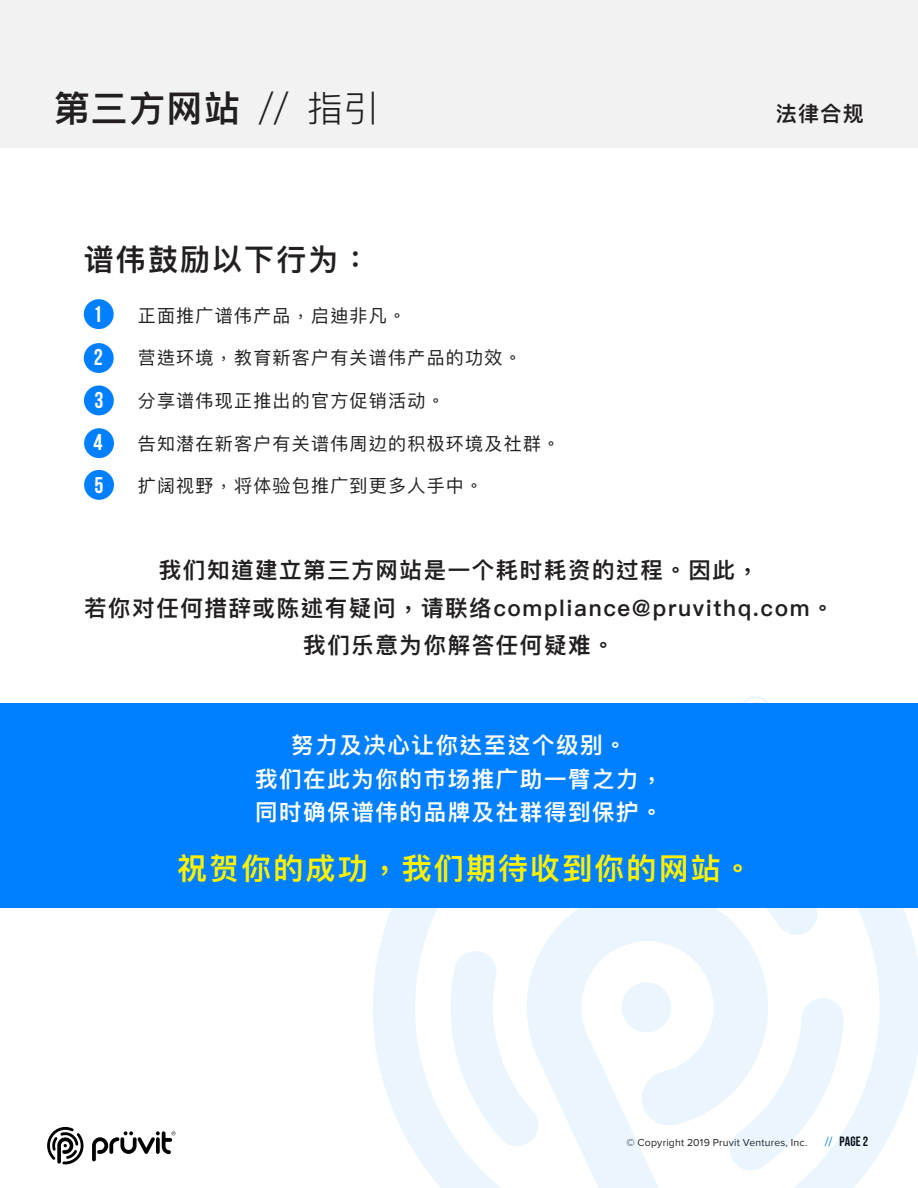
<style>
.page{position:relative;width:918px;height:1188px;background:#fff}
.page>*{position:absolute;margin:0;border:0;box-sizing:border-box;transform-origin:0 0}
.t1{font:600 36px "Ping Fang HK";letter-spacing:.045em;color:#231f20}
.t2{font:600 30px "Ping Fang HK";letter-spacing:.07em;color:#fff101}
.t3{font:600 30px "Ping Fang HK";letter-spacing:.07em;color:#231f20}
.t4{font:700 22.8px "Bebas Neue";color:#fff}
.t5{font:600 22.5px "Ping Fang HK";letter-spacing:.07em;color:#231f20}
.t6{font:600 22.5px "Ping Fang HK";letter-spacing:.07em;color:#fff}
.t7{font:600 21px "Ping Fang HK";color:#231f20}
.t8{font:18px "Ping Fang HK";letter-spacing:.07em;color:#231f20}
.t9{font:700 13.5px "Bebas Neue";color:#000}
.t10{font:10.5px "Proxima Nova";letter-spacing:.02em;color:#231f20}
.s1{font-weight:300}
.s2{font-family:"Proxima Nova";font-weight:400;color:#0080ff}
</style>
<div class="page">
<svg style="left:47px;top:1127px;width:37px;height:37px"></svg>
<svg style="left:92px;top:1131px;width:84px;height:30px"></svg>
<div style="left:0;top:0;width:918px;height:147px;background:#f2f2f2"></div>
<svg style="left:373px;top:908px;width:545px;height:280px;fill:#f1f8fe"></svg>
<svg style="left:738px;top:696px;width:35px;height:8px"></svg>
<div style="left:0;top:704px;width:918px;height:204px;background:#0080ff"></div>
<div style="left:84px;top:299px;width:30px;height:30px;background:#0080ff;border-radius:50%"></div>
<div style="left:84px;top:343px;width:30px;height:30px;background:#0080ff;border-radius:50%"></div>
<div style="left:84px;top:386px;width:30px;height:29px;background:#0080ff;border-radius:50%"></div>
<div style="left:84px;top:428px;width:30px;height:30px;background:#0080ff;border-radius:50%"></div>
<div style="left:84px;top:470px;width:30px;height:30px;background:#0080ff;border-radius:50%"></div>
<h1 class="t1" style="left:54px;top:86px;width:327px">第三方网站 <span class="s1">// 指引</span></h1>
<p class="t3" style="left:84px;top:241px;width:288px">谱伟鼓励以下行为：</p>
<p class="t8" style="left:138px;top:304px;width:270px">正面推广谱伟产品，启迪非凡。</p>
<p class="t8" style="left:138px;top:347px;width:385px">营造环境，教育新客户有关谱伟产品的功效。</p>
<p class="t8" style="left:138px;top:390px;width:308px">分享谱伟现正推出的官方促销活动。</p>
<p class="t8" style="left:138px;top:432px;width:424px">告知潜在新客户有关谱伟周边的积极环境及社群。</p>
<p class="t8" style="left:138px;top:474px;width:347px">扩阔视野，将体验包推广到更多人手中。</p>
<p class="t4" style="left:93px;top:302px;width:11px">1</p>
<p class="t4" style="left:94px;top:345px;width:11px">2</p>
<p class="t4" style="left:94px;top:387px;width:11px">3</p>
<p class="t4" style="left:94px;top:430px;width:11px">4</p>
<p class="t4" style="left:95px;top:472px;width:11px">5</p>
<p class="t7" style="left:776px;top:101px;width:90px">法律合规</p>
<p class="t5" style="left:159px;top:556px;width:602px">我们知道建立第三方网站是一个耗时耗资的过程。因此，</p>
<p class="t5" style="left:84px;top:594px;width:751px">若你对任何措辞或陈述有疑问，请联络compliance@pruvithq.com。</p>
<p class="t5" style="left:303px;top:631px;width:313px">我们乐意为你解答任何疑难。</p>
<p class="t6" style="left:291px;top:731px;width:337px">努力及决心让你达至这个级别。</p>
<p class="t6" style="left:255px;top:765px;width:409px">我们在此为你的市场推广助一臂之力，</p>
<p class="t6" style="left:255px;top:798px;width:409px">同时确保谱伟的品牌及社群得到保护。</p>
<p class="t2" style="left:177px;top:850px;width:577px">祝贺你的成功，我们期待收到你的网站。</p>
<p class="t10" style="left:627px;top:1136px;width:182px">© Copyright 2019 Pruvit Ventures, Inc.</p>
<p class="t9" style="left:825px;top:1134px;width:45px"><span class="s2">//</span> PAGE 2</p>
</div>
